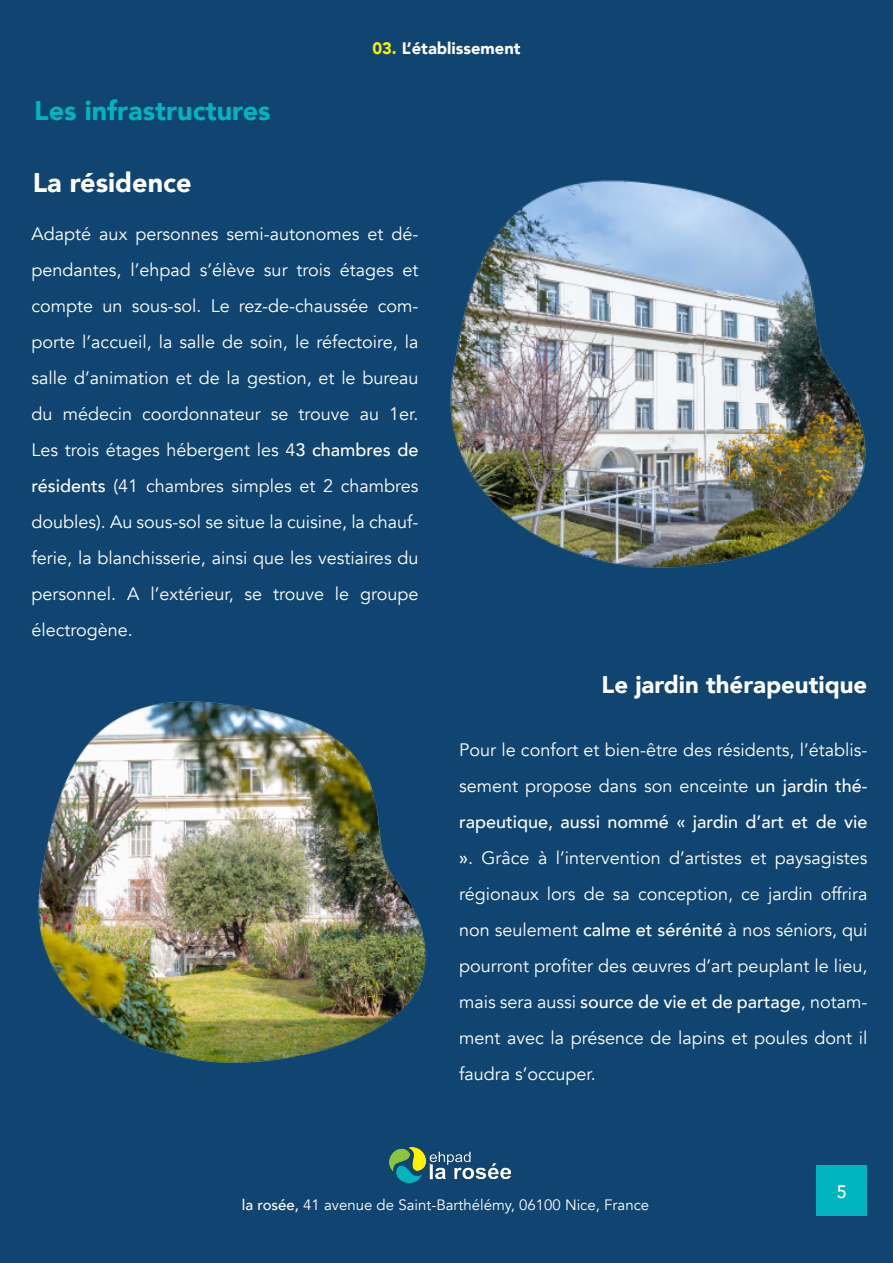
<style>
.page{position:relative;width:893px;height:1263px;background:#0f4570}
.page>*{position:absolute;margin:0;border:0;box-sizing:border-box;transform-origin:0 0}
.Headings_in_white{font:900 27px "Avenir";color:#00b5bd}
.Headings_in_white-2{font:900 27px "Avenir";color:#fff}
.t1{font:900 24px "Avenir";color:#fff}
.Body_text_in_white{font:18px/36px "Avenir";color:#fff;text-align:justify}
.t2{font:500 18px "Avenir";color:#fff}
.t3{font:900 16.5px "Avenir";color:#fff}
.t4{font:15px "Avenir";color:#fff}
.s1{color:#faf000}
.s2{font-weight:500}
</style>
<div class="page">
<img style="left:450px;top:180px;width:416px;height:388px">
<img style="left:38px;top:701px;width:389px;height:362px">
<div style="left:816px;top:1165px;width:51px;height:51px;background:#00b5bd"></div>
<img style="left:389px;top:1147px;width:121px;height:35px">
<p class="Headings_in_white" style="left:34px;top:87px;width:238px">Les infrastructures</p>
<p class="Headings_in_white-2" style="left:33px;top:159px;width:161px">La résidence</p>
<p class="t3" style="left:372px;top:34px;width:150px"><span class="s1">03.</span> L’établissement</p>
<p class="Body_text_in_white" style="left:32px;top:216px;width:388px">Adapté aux personnes semi-autonomes et dé&shy;pendantes, l’ehpad s’élève sur trois étages et compte un sous-sol. Le rez-de-chaussée com&shy;porte l’accueil, la salle de soin, le réfectoire, la salle d’animation et de la gestion, et le bureau du médecin coordonnateur se trouve au 1er.<br>Les trois étages hébergent les 4<span class="s2">3 chambres de résidents</span> (41 chambres simples et 2 chambres doubles). Au sous-sol se situe la cuisine, la chauf&shy;ferie, la blanchisserie, ainsi que les vestiaires du personnel. A l’extérieur, se trouve le groupe électrogène.</p>
<p class="t1" style="left:602px;top:664px;width:267px">Le jardin thérapeutique</p>
<p class="Body_text_in_white" style="left:459px;top:732px;width:410px">Pour le confort et bien-être des résidents, l’établis&shy;sement propose dans son enceinte <span class="s2">un jardin thé&shy;rapeutique, aussi nommé « jardin d’art et de vie »</span>. Grâce à l’intervention d’artistes et paysagistes régionaux lors de sa conception, ce jardin offrira non seulement <span class="s2">calme et sérénité</span> à nos séniors, qui pourront profiter des œuvres d’art peuplant le lieu, mais sera aussi <span class="s2">source de vie et de partage</span>, notam&shy;ment avec la présence de lapins et poules dont il faudra s’occuper.</p>
<p class="t4" style="left:242px;top:1196px;width:409px"><span class="s2">la rosée,</span> 41 avenue de Saint-Barthélémy, 06100 Nice, France</p>
<p class="t2" style="left:837px;top:1176px;width:12px">5</p>
</div>
